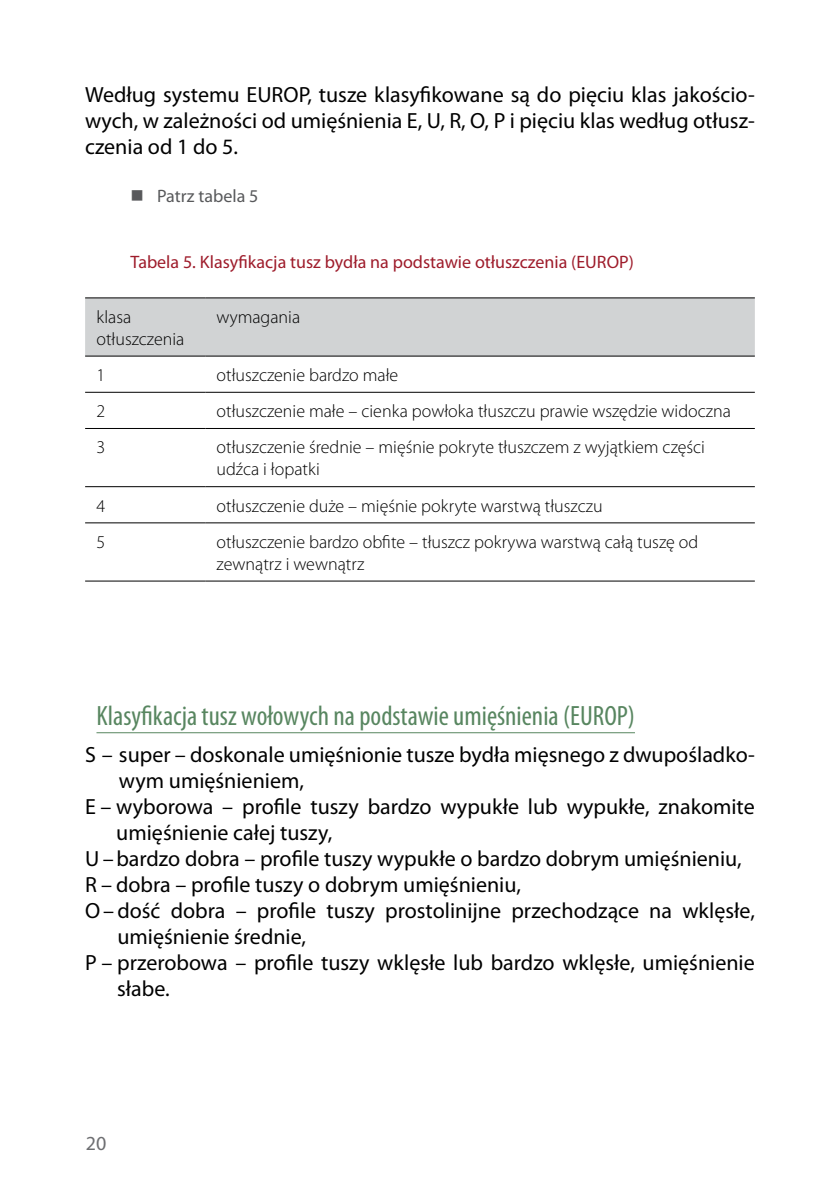
<style>
.page{position:relative;width:840px;height:1191px;background:#fff}
.page>*{position:absolute;margin:0;border:0;box-sizing:border-box;transform-origin:0 0}
.RASA{font:condensed 28px "Myriad Pro";color:#588660}
._00TEKST{font:22px/26px "Myriad Pro";color:#000}
.t1{font:20px "Myriad Pro";color:#6d6e71}
.tabela{font:300 18px/22px "Myriad Pro";color:#000}
.tabela_tytul{font:18px "Myriad Pro";color:#9e1c2b}
.patrz_tabela{font:18px "Myriad Pro";color:#58595b}
</style>
<div class="page">
<hr style="left:96px;top:732px;width:538px;height:1px;background:#588660">
<div style="left:85px;top:298px;width:669px;height:58px;background:#d1d3d4"></div>
<hr style="left:85px;top:297px;width:120px;height:1px;background:#000">
<hr style="left:205px;top:297px;width:549px;height:1px;background:#000">
<hr style="left:85px;top:356px;width:120px;height:1px;background:#000">
<hr style="left:205px;top:356px;width:549px;height:1px;background:#000">
<hr style="left:85px;top:392px;width:120px;height:1px;background:#000">
<hr style="left:205px;top:392px;width:549px;height:1px;background:#000">
<hr style="left:85px;top:428px;width:120px;height:1px;background:#000">
<hr style="left:205px;top:428px;width:549px;height:1px;background:#000">
<hr style="left:85px;top:486px;width:120px;height:1px;background:#000">
<hr style="left:205px;top:486px;width:549px;height:1px;background:#000">
<hr style="left:85px;top:522px;width:120px;height:1px;background:#000">
<hr style="left:205px;top:522px;width:549px;height:1px;background:#000">
<hr style="left:85px;top:581px;width:120px;height:1px;background:#000">
<hr style="left:205px;top:581px;width:549px;height:1px;background:#000">
<p class="_00TEKST" style="left:85px;top:81px;width:670px;text-align:justify">Według systemu EUROP, tusze klasyfikowane są do pięciu klas jakościo&shy;wych, w zależności od umięśnienia E, U, R, O, P i pięciu klas według otłusz&shy;czenia od 1 do 5.</p>
<p class="patrz_tabela" style="left:157px;top:184px;width:103px">Patrz tabela 5</p>
<p class="tabela_tytul" style="left:130px;top:250px;width:504px">Tabela 5. Klasyfikacja tusz bydła na podstawie otłuszczenia (EUROP)</p>
<p class="tabela" style="left:96px;top:305px;width:89px">klasa otłuszczenia</p>
<p class="tabela" style="left:216px;top:305px;width:85px">wymagania</p>
<p class="tabela" style="left:96px;top:364px;width:10px">1</p>
<p class="tabela" style="left:216px;top:364px;width:183px">otłuszczenie bardzo małe</p>
<p class="tabela" style="left:96px;top:400px;width:10px">2</p>
<p class="tabela" style="left:216px;top:400px;width:515px">otłuszczenie małe – cienka powłoka tłuszczu prawie wszędzie widoczna</p>
<p class="tabela" style="left:96px;top:436px;width:10px">3</p>
<p class="tabela" style="left:216px;top:436px;width:489px">otłuszczenie średnie – mięśnie pokryte tłuszczem z wyjątkiem części udźca i łopatki</p>
<p class="tabela" style="left:96px;top:494px;width:10px">4</p>
<p class="tabela" style="left:216px;top:494px;width:387px">otłuszczenie duże – mięśnie pokryte warstwą tłuszczu</p>
<p class="tabela" style="left:96px;top:530px;width:10px">5</p>
<p class="tabela" style="left:216px;top:530px;width:483px">otłuszczenie bardzo obfite – tłuszcz pokrywa warstwą całą tuszę od zewnątrz i wewnątrz</p>
<p class="RASA" style="left:96px;top:698px;width:539px">Klasyfikacja tusz wołowych na podstawie umięśnienia (EUROP)</p>
<p class="_00TEKST" style="left:119px;top:741px;width:637px;text-indent:-34px">S – super – doskonale umięśnionie tusze bydła mięsnego z dwupośladko&shy;wym umięśnieniem,</p>
<p class="_00TEKST" style="left:116px;top:793px;width:639px;text-indent:-31px">E – wyborowa – profile tuszy bardzo wypukłe lub wypukłe, znakomite umięśnienie całej tuszy,</p>
<p class="_00TEKST" style="left:85px;top:845px;width:657px">U – bardzo dobra – profile tuszy wypukłe o bardzo dobrym umięśnieniu,</p>
<p class="_00TEKST" style="left:85px;top:871px;width:437px">R – dobra – profile tuszy o dobrym umięśnieniu,</p>
<p class="_00TEKST" style="left:117px;top:897px;width:638px;text-indent:-32px">O – dość dobra – profile tuszy prostolinijne przechodzące na wklęsłe, umięśnienie średnie,</p>
<p class="_00TEKST" style="left:117px;top:949px;width:638px;text-indent:-32px">P – przerobowa – profile tuszy wklęsłe lub bardzo wklęsłe, umięśnienie słabe.</p>
<p class="t1" style="left:86px;top:1130px;width:22px">20</p>
</div>
